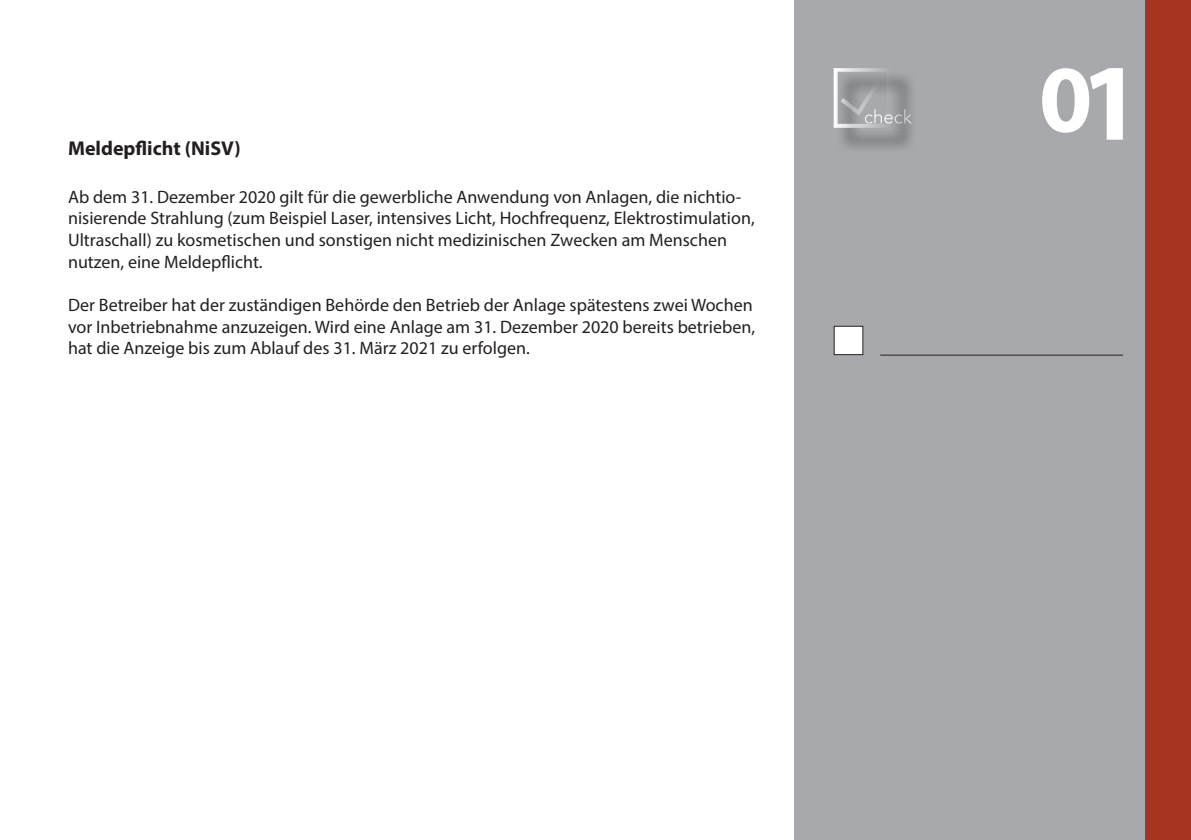
<style>
.page{position:relative;width:1191px;height:840px;background:#fff}
.page>*{position:absolute;margin:0;border:0;box-sizing:border-box;transform-origin:0 0}
.t1{font:700 96px "Myriad Pro";color:#fff}
.t2{font:700 20px "Myriad Pro";color:#231f20}
.t3{font:18px/21.6px "Myriad Pro";color:#231f20}
.s1{font-size:110px}
</style>
<div class="page">
<div style="left:794px;top:0;width:358px;height:839px;background:#a8a9ad"></div>
<div style="left:834px;top:326px;width:29px;height:28px;background:#fff"></div>
<div style="left:833px;top:325px;width:30px;height:30px;border:1px solid #231f20"></div>
<hr style="left:880px;top:354px;width:243px;height:1px;background:#231f20">
<div style="left:1145px;top:0;width:46px;height:839px;background:#a73420"></div>
<img style="left:841px;top:75px;width:71px;height:74px">
<img style="left:853px;top:90px;width:49px;height:44px">
<img style="left:902px;top:109px;width:9px;height:14px">
<img style="left:891px;top:109px;width:11px;height:14px">
<svg style="left:833px;top:68px;width:51px;height:60px"></svg>
<img style="left:837px;top:71px;width:54px;height:57px">
<img style="left:853px;top:90px;width:38px;height:38px">
<img style="left:887px;top:109px;width:4px;height:14px">
<p class="t2" style="left:68px;top:135px;width:174px">Meldepflicht (NiSV)</p>
<p class="t3" style="left:68px;top:185px;width:688px">Ab dem 31. Dezember 2020 gilt für die gewerbliche Anwendung von Anlagen, die nichtio&shy;nisierende Strahlung (zum Beispiel Laser, intensives Licht, Hochfrequenz, Elektrostimulation, Ultraschall) zu kosmetischen und sonstigen nicht medizinischen Zwecken am Menschen nutzen, eine Meldepflicht.</p>
<p class="t3" style="left:68px;top:293px;width:688px">Der Betreiber hat der zuständigen Behörde den Betrieb der Anlage spätestens zwei Wochen vor Inbetriebnahme anzuzeigen. Wird eine Anlage am 31. Dezember 2020 bereits betrieben, hat die Anzeige bis zum Ablauf des 31. März 2021 zu erfolgen.</p>
<h1 class="t1" style="left:1039px;top:37px;width:94px">0<span class="s1">1</span></h1>
</div>
